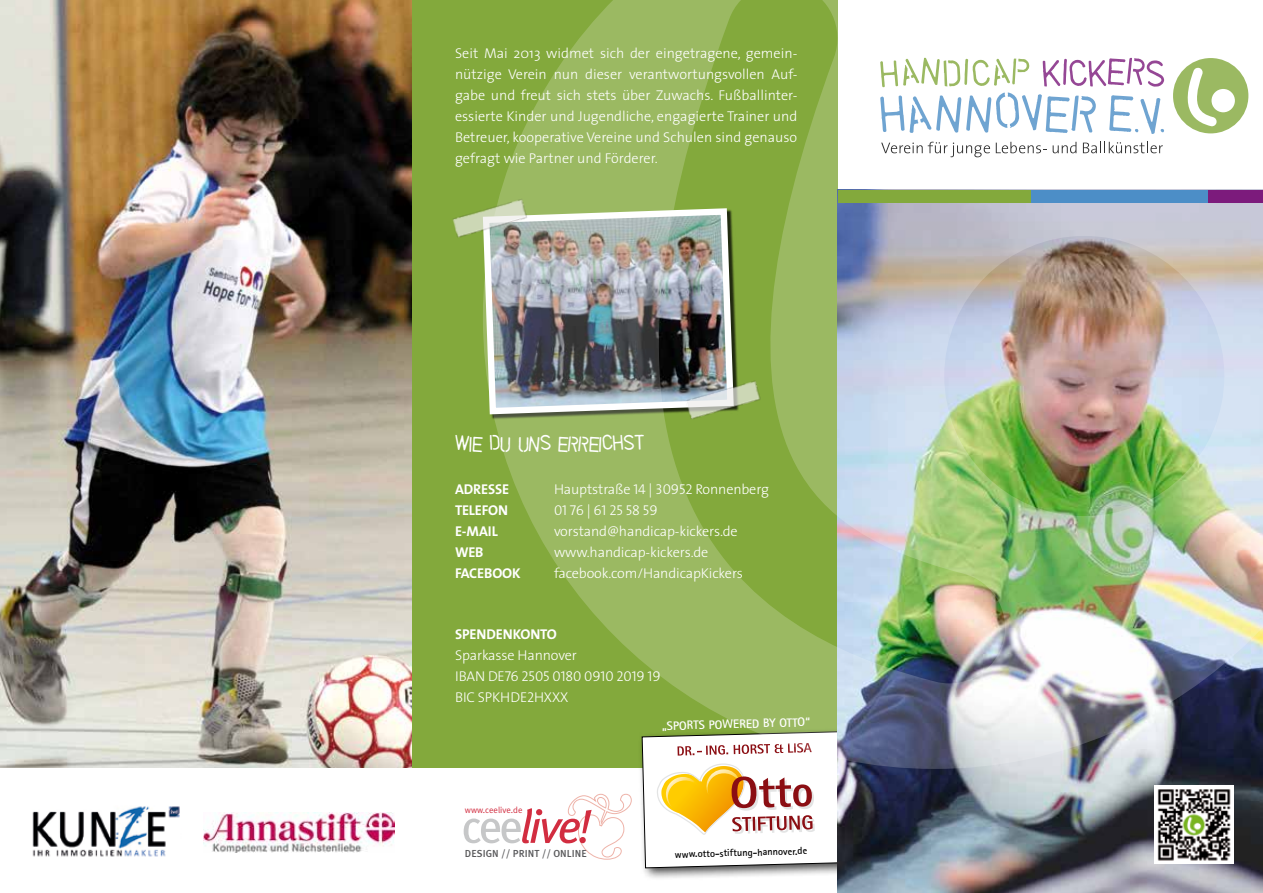
<style>
.page{position:relative;width:1263px;height:893px;background:#fff}
.page>*{position:absolute;margin:0;border:0;box-sizing:border-box;transform-origin:0 0}
.t1{font:15px "Vegetable";letter-spacing:-.01em;color:#fff}
.t2{font:300 14.25px/21px "The Sans";letter-spacing:-.01em;color:#fff;text-align:justify}
.t3{font:14.25px/21px "The Sans Light Caps";letter-spacing:-.01em;color:#fff}
.t4{font:700 14.25px "The Sans";letter-spacing:-.01em;color:#fff}
.t5{font:700 12.3px "Rotis Sans Serif";color:#fff}
.t6{font:700 10.2px "Rotis Sans Serif";color:#000}
.t7{font:500 10.2px "Meta Plus";letter-spacing:.005em;color:#58585a}
.t8{font:8.85px "Meta Plus Normal";color:#d22d40}
.s1{font-family:"The Sans Light Caps";font-weight:400}
.s2{font-family:"The Sans";font-weight:300}
</style>
<div class="page">
<img style="left:0;top:0;width:412px;height:768px">
<div style="left:412px;top:0;width:426px;height:893px;background:#83a93c"></div>
<div style="left:0;top:769px;width:838px;height:124px;background:#fff"></div>
<img style="left:32px;top:806px;width:148px;height:51px">
<div style="left:637px;top:726px;width:272px;height:155px;background:#000;opacity:.75"></div>
<svg style="left:642px;top:769px;width:196px;height:99px"></svg>
<img style="left:838px;top:769px;width:425px;height:124px">
<img style="left:1155px;top:785px;width:78px;height:78px">
<img style="left:483px;top:0;width:780px;height:769px">
<svg style="left:464px;top:794px;width:168px;height:66px"></svg>
<div style="left:1192px;top:190px;width:71px;height:12px;background:#7c1b7c"></div>
<div style="left:1010px;top:190px;width:198px;height:12px;background:#4c8ec7"></div>
<div style="left:838px;top:190px;width:192px;height:12px;background:#83a93c"></div>
<img style="left:203px;top:812px;width:191px;height:40px">
<img style="left:453px;top:191px;width:83px;height:60px">
<img style="left:676px;top:372px;width:93px;height:60px">
<p class="t2" style="left:455px;top:43px;width:344px">Seit Mai 2013 widmet sich der eingetragene, gemein&shy;nützige Verein nun dieser verantwortungsvollen Auf&shy;gabe und freut sich stets über Zuwachs. Fußballinter&shy;essierte Kinder und Jugendliche, engagierte Trainer und Betreuer, kooperative Vereine und Schulen sind genauso gefragt wie Partner und Förderer.</p>
<p class="t1" style="left:455px;top:432px;width:191px">WIE DU UNS ERREICHST</p>
<p class="t4" style="left:455px;top:477px;width:56px">ADRESSE</p>
<p class="t2" style="left:554px;top:478px;width:216px">Hauptstraße <span class="s1">14 | 30952</span> Ronnenberg</p>
<p class="t4" style="left:455px;top:498px;width:54px">TELEFON</p>
<p class="t3" style="left:554px;top:499px;width:105px">01 76 | 61 25 58 59</p>
<p class="t4" style="left:455px;top:519px;width:44px">E-MAIL</p>
<p class="t2" style="left:554px;top:520px;width:185px">vorstand@handicap-kickers.de</p>
<p class="t4" style="left:455px;top:540px;width:30px">WEB</p>
<p class="t2" style="left:554px;top:541px;width:156px">www.handicap-kickers.de</p>
<p class="t4" style="left:455px;top:561px;width:67px">FACEBOOK</p>
<p class="t2" style="left:554px;top:562px;width:191px">facebook.com/HandicapKickers</p>
<p class="t4" style="left:455px;top:623px;width:103px">SPENDENKONTO</p>
<p class="t2" style="left:455px;top:645px;width:123px">Sparkasse Hannover</p>
<p class="t3" style="left:455px;top:666px;width:207px"><span class="s2">IBAN</span> DE76 2505 0180 0910 2019 19<br>BIC SPKHDE2HXXX</p>
<p class="t8" style="left:465px;top:804px;width:59px">www.ceelive.de</p>
<p class="t7" style="left:465px;top:847px;width:123px">DESIGN // PRINT // ONLINE</p>
<p class="t5" style="left:662px;top:719px;width:150px;rotate:-2deg">„SPORTS POWERED BY OTTO“</p>
<p class="t6" style="left:675px;top:847px;width:134px;rotate:-1deg">www.otto-stiftung-hannover.de</p>
</div>
